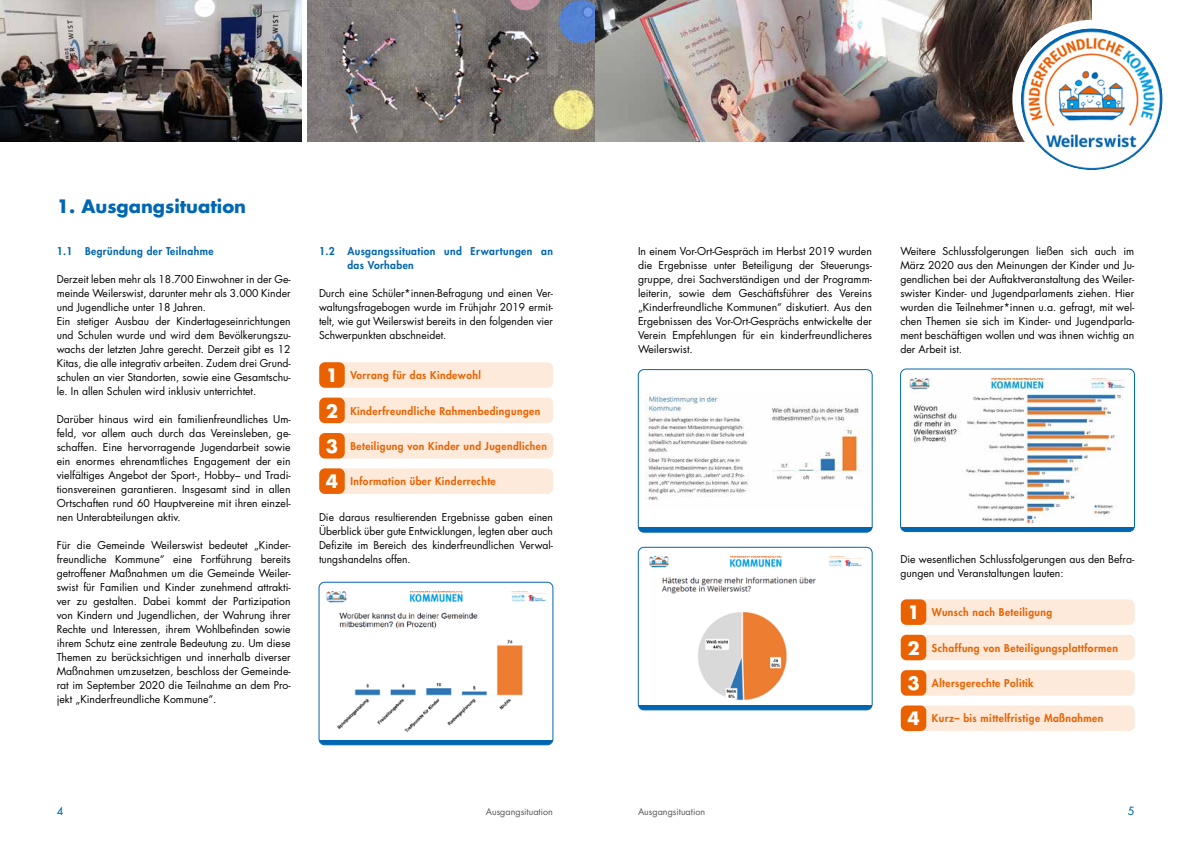
<style>
.page{position:relative;width:1191px;height:842px;background:#fff}
.page>*{position:absolute;margin:0;border:0;box-sizing:border-box;transform-origin:0 0}
.t1{font:700 18px "Futura LT";color:#0068b2}
.t2{font:11px "Futura LT";color:#0068b2}
.t3{font:10.5px/14px "Futura LT";color:#000;text-align:justify}
.t4{font:800 10.5px "Futura LT";letter-spacing:.04em;color:#ea6200}
.t5{font:800 10.5px/14px "Futura LT";letter-spacing:.04em;color:#0066b1}
.t6{font:9px "Futura LT";color:#565655}
.s1{font-weight:700;font-size:18px;color:#fff}
</style>
<div class="page">
<img style="left:0;top:0;width:302px;height:142px">
<img style="left:326px;top:592px;width:220px;height:140px">
<div style="left:319px;top:740px;width:234px;height:5px;background:#0066b1"></div>
<div style="left:319px;top:582px;width:234px;height:163px;border:1px solid #0066b1;border-radius:6px"></div>
<img style="left:649px;top:557px;width:213px;height:144px">
<div style="left:638px;top:705px;width:234px;height:5px;background:#0066b1"></div>
<div style="left:638px;top:547px;width:234px;height:163px;border:1px solid #0066b1;border-radius:6px"></div>
<img style="left:909px;top:378px;width:216px;height:146px">
<div style="left:900px;top:527px;width:234px;height:5px;background:#0066b1"></div>
<div style="left:900px;top:369px;width:234px;height:163px;border:1px solid #0066b1;border-radius:6px"></div>
<img style="left:645px;top:393px;width:217px;height:108px">
<hr style="left:638px;top:528px;width:234px;height:4px;background:#0066b1">
<div style="left:638px;top:369px;width:234px;height:163px;border:1px solid #0066b1;border-radius:6px"></div>
<div style="left:319px;top:362px;width:234px;height:26px;background:#fdeadb;border-radius:6px"></div>
<div style="left:319px;top:362px;width:26px;height:26px;background:#ea6200;border-radius:6px"></div>
<div style="left:319px;top:398px;width:234px;height:25px;background:#fdeadb;border-radius:6px"></div>
<div style="left:319px;top:398px;width:26px;height:25px;background:#ea6200;border-radius:6px"></div>
<div style="left:319px;top:433px;width:234px;height:25px;background:#fdeadb;border-radius:6px"></div>
<div style="left:319px;top:433px;width:26px;height:25px;background:#ea6200;border-radius:6px"></div>
<div style="left:900px;top:599px;width:234px;height:26px;background:#fdeadb;border-radius:6px"></div>
<div style="left:900px;top:599px;width:26px;height:26px;background:#ea6200;border-radius:6px"></div>
<div style="left:900px;top:635px;width:234px;height:25px;background:#fdeadb;border-radius:6px"></div>
<div style="left:900px;top:635px;width:26px;height:25px;background:#ea6200;border-radius:6px"></div>
<div style="left:900px;top:670px;width:234px;height:26px;background:#fdeadb;border-radius:6px"></div>
<div style="left:900px;top:670px;width:26px;height:26px;background:#ea6200;border-radius:6px"></div>
<div style="left:900px;top:705px;width:234px;height:26px;background:#fdeadb;border-radius:6px"></div>
<div style="left:900px;top:705px;width:26px;height:26px;background:#ea6200;border-radius:6px"></div>
<div style="left:319px;top:468px;width:234px;height:26px;background:#fdeadb;border-radius:6px"></div>
<div style="left:319px;top:468px;width:26px;height:26px;background:#ea6200;border-radius:6px"></div>
<img style="left:308px;top:0;width:287px;height:142px">
<img style="left:595px;top:0;width:496px;height:142px">
<div style="left:1016px;top:24px;width:150px;height:150px;background:#fff;border-radius:50%"></div>
<img style="left:1020px;top:28px;width:142px;height:142px;border-radius:71px">
<div style="left:1012px;top:20px;width:159px;height:159px;border:9px solid #fff;border-radius:50%"></div>
<h1 class="t1" style="left:57px;top:194px;width:191px">1. Ausgangsituation</h1>
<p class="t5" style="left:57px;top:244px;width:158px">1.1 Begründung der Teilnahme</p>
<p class="t3" style="left:57px;top:272px;width:235px;text-align:left">Derzeit leben mehr als 18.700 Einwohner in der Ge&shy;meinde Weilerswist, darunter mehr als 3.000 Kinder und Jugendliche unter 18 Jahren.<br>Ein stetiger Ausbau der Kindertageseinrichtungen und Schulen wurde und wird dem Bevölkerungszu&shy;wachs der letzten Jahre gerecht. Derzeit gibt es 12<br>Kitas, die alle integrativ arbeiten. Zudem drei Grund&shy;schulen an vier Standorten, sowie eine Gesamtschu&shy;le. In allen Schulen wird inklusiv unterrichtet.</p>
<p class="t3" style="left:57px;top:412px;width:235px">Darüber hinaus wird ein familienfreundliches Um&shy;feld, vor allem auch durch das Vereinsleben, ge&shy;schaffen. Eine hervorragende Jugendarbeit sowie ein enormes ehrenamtliches Engagement der ein vielfältiges Angebot der Sport-, Hobby– und Tradi&shy;tionsvereinen garantieren. Insgesamt sind in allen Ortschaften rund 60 Hauptvereine mit ihren einzel&shy;nen Unterabteilungen aktiv.</p>
<p class="t3" style="left:57px;top:538px;width:235px">Für die Gemeinde Weilerswist bedeutet „Kinder&shy;freundliche Kommune“ eine Fortführung bereits getroffener Maßnahmen um die Gemeinde Weiler&shy;swist für Familien und Kinder zunehmend attrakti&shy;ver zu gestalten. Dabei kommt der Partizipation von Kindern und Jugendlichen, der Wahrung ihrer Rechte und Interessen, ihrem Wohlbefinden sowie ihrem Schutz eine zentrale Bedeutung zu. Um diese Themen zu berücksichtigen und innerhalb diverser Maßnahmen umzusetzen, beschloss der Gemeinde&shy;rat im September 2020 die Teilnahme an dem Pro&shy;jekt „Kinderfreundliche Kommune“.</p>
<p class="t5" style="left:347px;top:244px;width:207px;text-indent:-28px">1.2 Ausgangssituation und Erwartungen an das Vorhaben</p>
<p class="t3" style="left:319px;top:286px;width:235px">Durch eine Schüler*innen-Befragung und einen Ver&shy;waltungsfragebogen wurde im Frühjahr 2019 ermit&shy;telt, wie gut Weilerswist bereits in den folgenden vier Schwerpunkten abschneidet.</p>
<p class="t4" style="left:326px;top:368px;width:156px"><span class="s1">1</span> Vorrang für das Kindewohl</p>
<p class="t4" style="left:326px;top:404px;width:216px"><span class="s1">2</span> Kinderfreundliche Rahmenbedingungen</p>
<p class="t4" style="left:326px;top:439px;width:223px"><span class="s1">3</span> Beteiligung von Kinder und Jugendlichen</p>
<p class="t4" style="left:326px;top:474px;width:171px"><span class="s1">4</span> Information über Kinderrechte</p>
<p class="t3" style="left:319px;top:510px;width:235px">Die daraus resultierenden Ergebnisse gaben einen Überblick über gute Entwicklungen, legten aber auch Defizite im Bereich des kinderfreundlichen Verwal&shy;tungshandelns offen.</p>
<p class="t3" style="left:638px;top:244px;width:235px">In einem Vor-Ort-Gespräch im Herbst 2019 wurden die Ergebnisse unter Beteiligung der Steuerungs&shy;gruppe, drei Sachverständigen und der Programm&shy;leiterin, sowie dem Geschäftsführer des Vereins „Kinderfreundliche Kommunen“ diskutiert. Aus den Ergebnissen des Vor-Ort-Gesprächs entwickelte der Verein Empfehlungen für ein kinderfreundlicheres Weilerswist.</p>
<p class="t3" style="left:900px;top:244px;width:235px">Weitere Schlussfolgerungen ließen sich auch im März 2020 aus den Meinungen der Kinder und Ju&shy;gendlichen bei der Auftaktveranstaltung des Weiler&shy;swister Kinder- und Jugendparlaments ziehen. Hier wurden die Teilnehmer*innen u.a. gefragt, mit wel&shy;chen Themen sie sich im Kinder- und Jugendparla&shy;ment beschäftigen wollen und was ihnen wichtig an der Arbeit ist.</p>
<p class="t3" style="left:900px;top:552px;width:235px">Die wesentlichen Schlussfolgerungen aus den Befra&shy;gungen und Veranstaltungen lauten:</p>
<p class="t4" style="left:907px;top:605px;width:146px"><span class="s1">1</span> Wunsch nach Beteiligung</p>
<p class="t4" style="left:907px;top:641px;width:212px"><span class="s1">2</span> Schaffung von Beteiligungsplattformen</p>
<p class="t4" style="left:907px;top:676px;width:128px"><span class="s1">3</span> Altersgerechte Politik</p>
<p class="t4" style="left:907px;top:711px;width:197px"><span class="s1">4</span> Kurz– bis mittelfristige Maßnahmen</p>
<p class="t2" style="left:57px;top:804px;width:8px">4</p>
<p class="t2" style="left:1127px;top:804px;width:8px">5</p>
<p class="t6" style="left:486px;top:806px;width:69px">Ausgangsituation</p>
<p class="t6" style="left:638px;top:806px;width:69px">Ausgangsituation</p>
</div>
